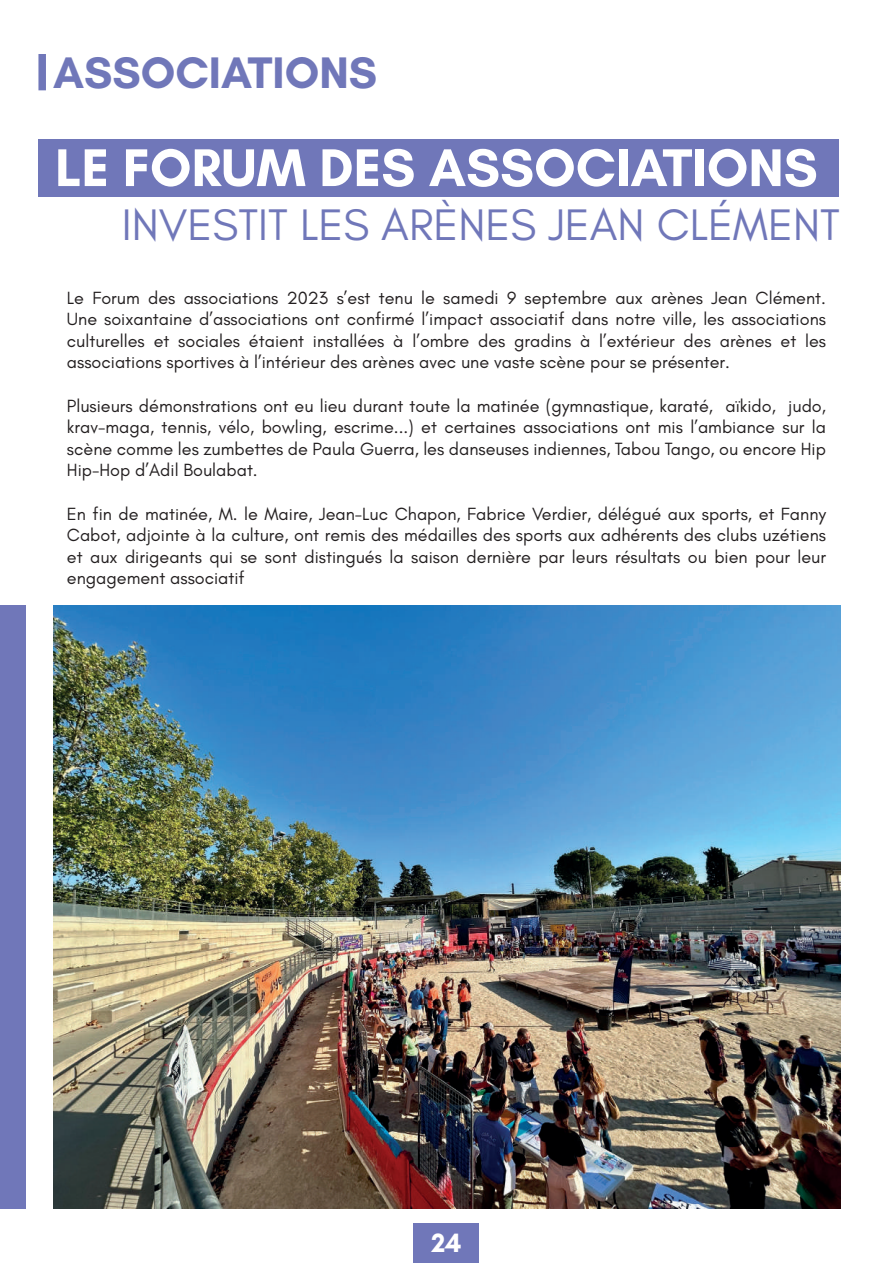
<style>
.page{position:relative;width:893px;height:1263px;background:#fff}
.page>*{position:absolute;margin:0;border:0;box-sizing:border-box;transform-origin:0 0}
.t1{font:700 54px "Glacial Indifference";color:#fff}
.t2{font:45px "Glacial Indifference";color:#7077b9}
.t3{font:700 45px "Glacial Indifference";color:#7077b9}
.t4{font:700 27px "Glacial Indifference";color:#fff}
.t5{font:18px/21.6px "Glacial Indifference";color:#231f20;text-align:justify}
</style>
<div class="page">
<div style="left:38px;top:139px;width:801px;height:58px;background:#7077b9"></div>
<img style="left:53px;top:606px;width:787px;height:603px">
<div style="left:38px;top:54px;width:8px;height:36px;background:#7077b9"></div>
<div style="left:414px;top:1224px;width:65px;height:39px;background:#7077b9"></div>
<div style="left:0;top:606px;width:26px;height:603px;background:#7077b9"></div>
<h2 class="t3" style="left:53px;top:45px;width:326px">ASSOCIATIONS</h2>
<h1 class="t1" style="left:55px;top:134px;width:764px">LE FORUM DES ASSOCIATIONS</h1>
<h2 class="t2" style="left:122px;top:200px;width:720px">INVESTIT LES ARÈNES JEAN CLÉMENT</h2>
<p class="t5" style="left:67px;top:287px;width:761px">Le Forum des associations 2023 s’est tenu le samedi 9 septembre aux arènes Jean Clément.<br>Une soixantaine d’associations ont confirmé l’impact associatif dans notre ville, les associations culturelles et sociales étaient installées à l’ombre des gradins à l’extérieur des arènes et les associations sportives à l’intérieur des arènes avec une vaste scène pour se présenter.</p>
<p class="t5" style="left:67px;top:395px;width:761px">Plusieurs démonstrations ont eu lieu durant toute la matinée (gymnastique, karaté, aïkido, judo, krav-maga, tennis, vélo, bowling, escrime...) et certaines associations ont mis l’ambiance sur la scène comme les zumbettes de Paula Guerra, les danseuses indiennes, Tabou Tango, ou encore Hip Hip-Hop d’Adil Boulabat.</p>
<p class="t5" style="left:67px;top:503px;width:761px">En fin de matinée, M. le Maire, Jean-Luc Chapon, Fabrice Verdier, délégué aux sports, et Fanny Cabot, adjointe à la culture, ont remis des médailles des sports aux adhérents des clubs uzétiens et aux dirigeants qui se sont distingués la saison dernière par leurs résultats ou bien pour leur engagement associatif</p>
<h3 class="t4" style="left:431px;top:1226px;width:32px">24</h3>
</div>
